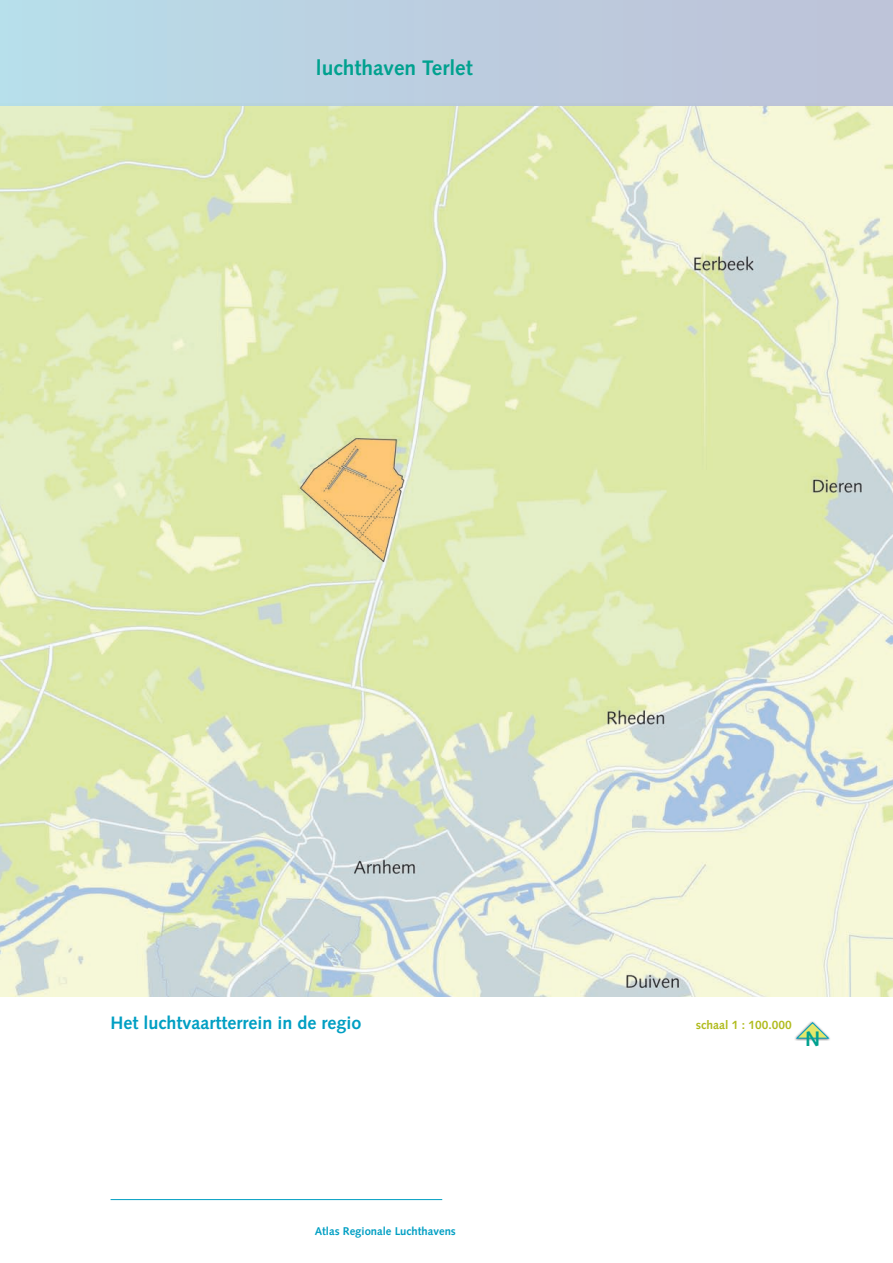
<style>
.page{position:relative;width:893px;height:1263px;background:#fff}
.page>*{position:absolute;margin:0;border:0;box-sizing:border-box;transform-origin:0 0}
._3_kaart_naam{font:700 21px "Syntax";color:#00a18f}
.titel_deelkaart{font:700 18px "Syntax";color:#009fc3}
.schaal{font:700 12px "Syntax";color:#b0bb1d}
.pag_cijfer{font:700 11.25px "Syntax";color:#009fc3}
</style>
<div class="page">
<img style="left:0;top:106px;width:893px;height:890px">
<div style="left:0;top:0;width:893px;height:106px;background:linear-gradient(to right,#b8dde9,#bec1d7)"></div>
<hr style="left:111px;top:1199px;width:331px;height:1px;background:#009fc3">
<div style="left:794px;top:1020px;width:37px;height:21px;background:#231f20;opacity:.75"></div>
<svg style="left:795px;top:1022px;width:35px;height:17px"></svg>
<p class="_3_kaart_naam" style="left:316px;top:56px;width:158px">luchthaven Terlet</p>
<p class="titel_deelkaart" style="left:111px;top:1012px;width:253px">Het luchtvaartterrein in de regio</p>
<p class="pag_cijfer" style="left:315px;top:1224px;width:143px">Atlas Regionale Luchthavens</p>
<p class="schaal" style="left:696px;top:1018px;width:98px">schaal 1 : 100.000</p>
<p class="_3_kaart_naam" style="left:805px;top:1027px;width:17px">N</p>
</div>
